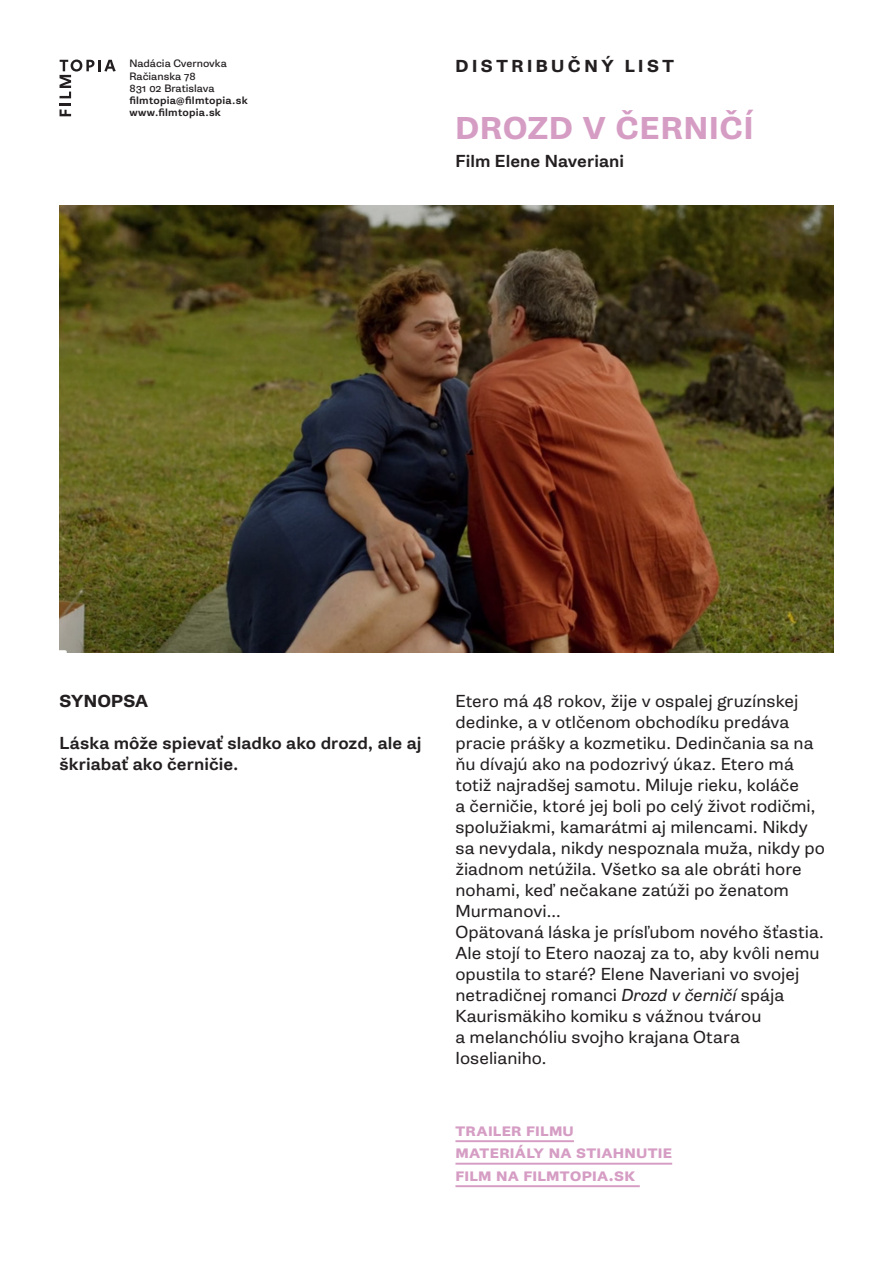
<style>
.page{position:relative;width:893px;height:1263px;background:#fff}
.page>*{position:absolute;margin:0;border:0;box-sizing:border-box;transform-origin:0 0}
.Velky_nadpis_DOKUMENT{font:700 30px "Gira Sans";letter-spacing:.03em;color:#d69dc4}
.Text{font:16.5px/21px "Gira Sans";color:#231f20}
.Text-2{font:500 16.5px/21px "Gira Sans";letter-spacing:.005em;color:#231f20}
.Linky_na_stiahnutie_DOKUMENT{font:700 16.5px "Gira Sans";letter-spacing:.015em;color:#d69dc4}
.Autor_filmu{font:500 16.5px "Gira Sans";color:#231f20}
.Maly_názov{font:700 16.5px "Gira Sans";letter-spacing:.21em;color:#231f20}
.Maly_názov-2{font:700 16.5px "Gira Sans";letter-spacing:.01em;color:#231f20}
.t1{font:10.2px/12.3px "Gira Sans";color:#231f20}
.t2{font:500 10.2px/12.3px "Gira Sans";letter-spacing:.02em;color:#231f20}
.s1{font-style:italic}
</style>
<div class="page">
<svg style="left:60px;top:60px;width:56px;height:56px"></svg>
<img style="left:60px;top:205px;width:773px;height:447px">
<hr style="left:455px;top:1140px;width:119px;height:2px;background:#d69dc4">
<hr style="left:455px;top:1163px;width:217px;height:2px;background:#d69dc4">
<hr style="left:455px;top:1185px;width:185px;height:2px;background:#d69dc4">
<p class="t1" style="left:129px;top:57px;width:99px">Nadácia Cvernovka</p>
<p class="Maly_názov" style="left:455px;top:55px;width:220px">DISTRIBUČNÝ LIST</p>
<p class="t1" style="left:129px;top:70px;width:87px">Račianska 78<br>831 02 Bratislava</p>
<p class="t2" style="left:129px;top:94px;width:120px">filmtopia@filmtopia.sk www.filmtopia.sk</p>
<p class="Velky_nadpis_DOKUMENT" style="left:455px;top:108px;width:299px">DROZD V ČERNIČÍ</p>
<p class="Autor_filmu" style="left:455px;top:150px;width:170px">Film Elene Naveriani</p>
<p class="Maly_názov-2" style="left:60px;top:690px;width:90px">SYNOPSA</p>
<p class="Text-2" style="left:60px;top:733px;width:364px">Láska môže spievať sladko ako drozd, ale aj škriabať ako černičie.</p>
<p class="Text" style="left:455px;top:691px;width:359px">Etero má 48 rokov, žije v ospalej gruzínskej dedinke, a v otlčenom obchodíku predáva pracie prášky a kozmetiku. Dedinčania sa na ňu dívajú ako na podozrivý úkaz. Etero má totiž najradšej samotu. Miluje rieku, koláče</p>
<p class="Text" style="left:455px;top:796px;width:371px">a černičie, ktoré jej boli po celý život rodičmi, spolužiakmi, kamarátmi aj milencami. Nikdy sa nevydala, nikdy nespoznala muža, nikdy po žiadnom netúžila. Všetko sa ale obráti hore nohami, keď nečakane zatúži po ženatom Murmanovi...</p>
<p class="Text" style="left:455px;top:922px;width:370px">Opätovaná láska je prísľubom nového šťastia.<br>Ale stojí to Etero naozaj za to, aby kvôli nemu opustila to staré? Elene Naveriani vo svojej netradičnej romanci <span class="s1">Drozd v černičí</span> spája Kaurismäkiho komiku s vážnou tvárou</p>
<p class="Text" style="left:455px;top:1027px;width:286px">a melanchóliu svojho krajana Otara<br>Ioselianiho.</p>
<p class="Linky_na_stiahnutie_DOKUMENT" style="left:455px;top:1119px;width:120px">Trailer filmu</p>
<p class="Linky_na_stiahnutie_DOKUMENT" style="left:455px;top:1141px;width:218px">Materiály na stiahnutie</p>
<p class="Linky_na_stiahnutie_DOKUMENT" style="left:455px;top:1164px;width:181px">Film na Filmtopia.sk</p>
</div>
